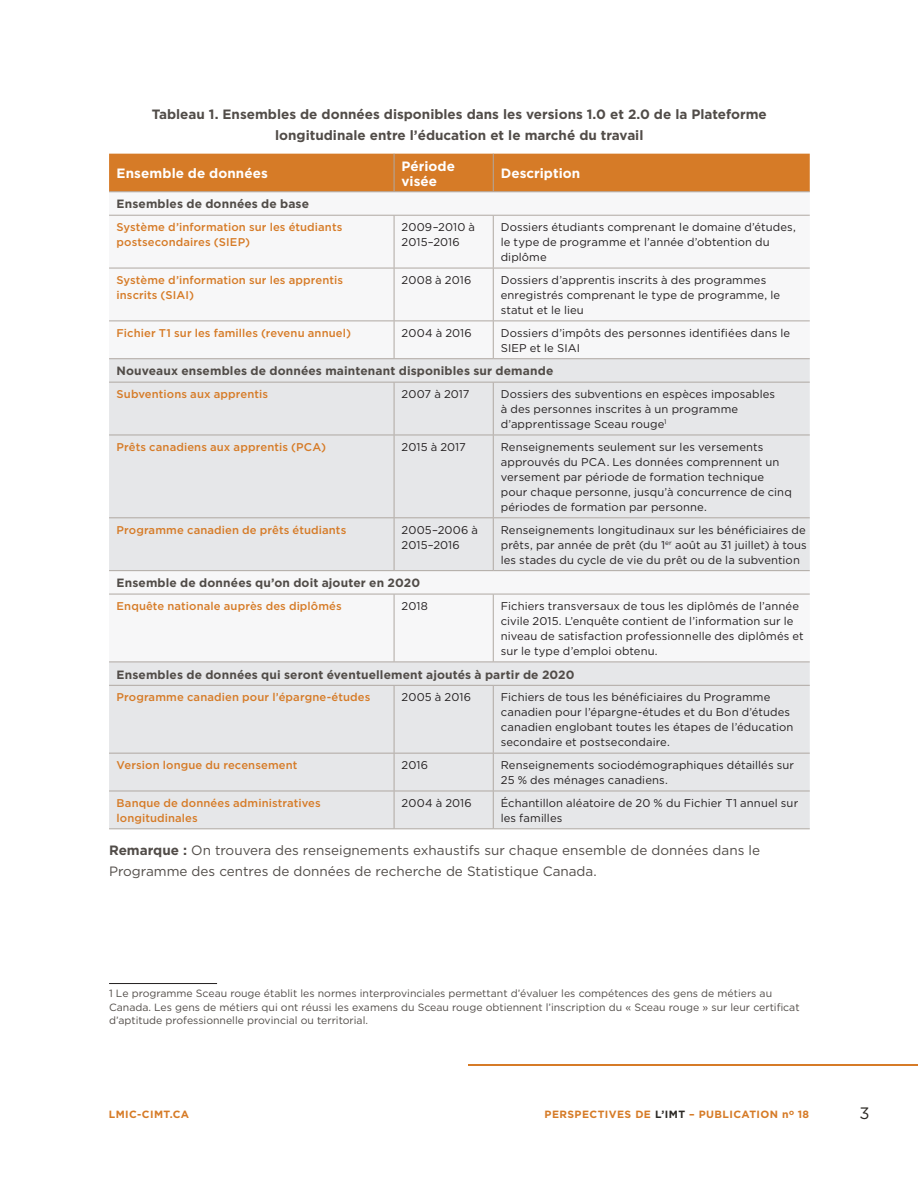
<style>
.page{position:relative;width:918px;height:1188px;background:#fff}
.page>*{position:absolute;margin:0;border:0;box-sizing:border-box;transform-origin:0 0}
.t1{font:16.5px "Gotham HTF";color:#2b2824}
.t2{font:13.5px/21px "Gotham HTF";color:#514c48}
.t3{font:700 13.5px/21px "Gotham HTF";color:#514c48;text-align:center}
.t4{font:700 13.5px/15px "Gotham HTF";letter-spacing:.005em;color:#fff}
.t5{font:700 12px "Gotham HTF";letter-spacing:.01em;color:#514c48}
.t6{font:11.25px/15px "Gotham HTF";letter-spacing:.01em;color:#231f20}
.t7{font:500 11.25px/15px "Gotham HTF";letter-spacing:.01em;color:#d67b27}
.t8{font:10.5px/13.5px "Gotham HTF";color:#514c48}
.t9{font:700 10.5px "Gotham HTF";letter-spacing:.04em;color:#d67b27}
.s1{font-weight:700}
.s2{color:#2b2824}
</style>
<div class="page">
<hr style="left:468px;top:1064px;width:450px;height:2px;background:#d67b27">
<div style="left:109px;top:154px;width:701px;height:37px;background:#d67b27"></div>
<svg style="left:109px;top:192px;width:701px;height:166px"></svg>
<svg style="left:109px;top:359px;width:701px;height:469px;fill:#e6e7e9"></svg>
<hr style="left:394px;top:154px;width:1px;height:37px;background:#afa8a2">
<hr style="left:493px;top:154px;width:1px;height:37px;background:#afa8a2">
<hr style="left:109px;top:191px;width:285px;height:1px;background:#afa8a2">
<hr style="left:394px;top:191px;width:99px;height:1px;background:#afa8a2">
<hr style="left:493px;top:191px;width:317px;height:1px;background:#afa8a2">
<hr style="left:109px;top:215px;width:285px;height:1px;background:#afa8a2">
<hr style="left:394px;top:215px;width:99px;height:1px;background:#afa8a2">
<hr style="left:394px;top:216px;width:1px;height:52px;background:#afa8a2">
<hr style="left:493px;top:215px;width:317px;height:1px;background:#afa8a2">
<hr style="left:493px;top:216px;width:1px;height:52px;background:#afa8a2">
<hr style="left:109px;top:268px;width:285px;height:1px;background:#afa8a2">
<hr style="left:394px;top:268px;width:99px;height:1px;background:#afa8a2">
<hr style="left:394px;top:268px;width:1px;height:53px;background:#afa8a2">
<hr style="left:493px;top:268px;width:317px;height:1px;background:#afa8a2">
<hr style="left:493px;top:268px;width:1px;height:53px;background:#afa8a2">
<hr style="left:109px;top:382px;width:285px;height:1px;background:#afa8a2">
<hr style="left:394px;top:382px;width:99px;height:1px;background:#afa8a2">
<hr style="left:394px;top:383px;width:1px;height:52px;background:#afa8a2">
<hr style="left:493px;top:382px;width:317px;height:1px;background:#afa8a2">
<hr style="left:493px;top:383px;width:1px;height:52px;background:#afa8a2">
<hr style="left:109px;top:435px;width:285px;height:1px;background:#afa8a2">
<hr style="left:394px;top:435px;width:99px;height:1px;background:#afa8a2">
<hr style="left:394px;top:435px;width:1px;height:82px;background:#afa8a2">
<hr style="left:493px;top:435px;width:317px;height:1px;background:#afa8a2">
<hr style="left:493px;top:435px;width:1px;height:82px;background:#afa8a2">
<hr style="left:109px;top:517px;width:285px;height:1px;background:#afa8a2">
<hr style="left:394px;top:517px;width:99px;height:1px;background:#afa8a2">
<hr style="left:394px;top:518px;width:1px;height:52px;background:#afa8a2">
<hr style="left:493px;top:517px;width:317px;height:1px;background:#afa8a2">
<hr style="left:493px;top:518px;width:1px;height:52px;background:#afa8a2">
<hr style="left:109px;top:570px;width:285px;height:1px;background:#afa8a2">
<hr style="left:394px;top:570px;width:99px;height:1px;background:#afa8a2">
<hr style="left:493px;top:570px;width:317px;height:1px;background:#afa8a2">
<hr style="left:109px;top:594px;width:285px;height:1px;background:#afa8a2">
<hr style="left:394px;top:594px;width:99px;height:1px;background:#afa8a2">
<hr style="left:394px;top:594px;width:1px;height:68px;background:#afa8a2">
<hr style="left:493px;top:594px;width:317px;height:1px;background:#afa8a2">
<hr style="left:493px;top:594px;width:1px;height:68px;background:#afa8a2">
<hr style="left:109px;top:662px;width:285px;height:1px;background:#afa8a2">
<hr style="left:394px;top:662px;width:99px;height:1px;background:#afa8a2">
<hr style="left:493px;top:662px;width:317px;height:1px;background:#afa8a2">
<hr style="left:109px;top:685px;width:285px;height:1px;background:#afa8a2">
<hr style="left:394px;top:685px;width:99px;height:1px;background:#afa8a2">
<hr style="left:394px;top:686px;width:1px;height:67px;background:#afa8a2">
<hr style="left:493px;top:685px;width:317px;height:1px;background:#afa8a2">
<hr style="left:493px;top:686px;width:1px;height:67px;background:#afa8a2">
<hr style="left:109px;top:753px;width:285px;height:1px;background:#afa8a2">
<hr style="left:394px;top:753px;width:99px;height:1px;background:#afa8a2">
<hr style="left:394px;top:754px;width:1px;height:37px;background:#afa8a2">
<hr style="left:493px;top:753px;width:317px;height:1px;background:#afa8a2">
<hr style="left:493px;top:754px;width:1px;height:37px;background:#afa8a2">
<hr style="left:109px;top:791px;width:285px;height:1px;background:#afa8a2">
<hr style="left:394px;top:791px;width:99px;height:1px;background:#afa8a2">
<hr style="left:394px;top:791px;width:1px;height:37px;background:#afa8a2">
<hr style="left:493px;top:791px;width:317px;height:1px;background:#afa8a2">
<hr style="left:493px;top:791px;width:1px;height:37px;background:#afa8a2">
<hr style="left:109px;top:828px;width:285px;height:1px;background:#afa8a2">
<hr style="left:394px;top:828px;width:99px;height:1px;background:#afa8a2">
<hr style="left:493px;top:828px;width:317px;height:1px;background:#afa8a2">
<hr style="left:109px;top:321px;width:285px;height:1px;background:#afa8a2">
<hr style="left:394px;top:321px;width:99px;height:1px;background:#afa8a2">
<hr style="left:394px;top:321px;width:1px;height:37px;background:#afa8a2">
<hr style="left:493px;top:321px;width:317px;height:1px;background:#afa8a2">
<hr style="left:493px;top:321px;width:1px;height:37px;background:#afa8a2">
<hr style="left:109px;top:358px;width:285px;height:1px;background:#afa8a2">
<hr style="left:394px;top:358px;width:99px;height:1px;background:#afa8a2">
<hr style="left:493px;top:358px;width:317px;height:1px;background:#afa8a2">
<hr style="left:109px;top:983px;width:108px;height:1px;background:#231f20">
<p class="t3" style="left:152px;top:104px;width:617px">Tableau 1. Ensembles de données disponibles dans les versions 1.0 et 2.0 de la Plateforme longitudinale entre l’éducation et le marché du travail</p>
<p class="t4" style="left:117px;top:166px;width:153px">Ensemble de données</p>
<p class="t4" style="left:402px;top:158px;width:55px">Période visée</p>
<p class="t4" style="left:501px;top:166px;width:81px">Description</p>
<p class="t5" style="left:117px;top:197px;width:194px">Ensembles de données de base</p>
<p class="t7" style="left:117px;top:220px;width:227px">Système d’information sur les étudiants postsecondaires (SIEP)</p>
<p class="t6" style="left:402px;top:220px;width:75px">2009–2010 à<br>2015–2016</p>
<p class="t6" style="left:501px;top:220px;width:297px">Dossiers étudiants comprenant le domaine d’études, le type de programme et l’année d’obtention du diplôme</p>
<p class="t7" style="left:117px;top:272px;width:228px">Système d’information sur les apprentis inscrits (SIAI)</p>
<p class="t6" style="left:402px;top:272px;width:71px">2008 à 2016</p>
<p class="t6" style="left:501px;top:272px;width:281px">Dossiers d’apprentis inscrits à des programmes enregistrés comprenant le type de programme, le statut et le lieu</p>
<p class="t7" style="left:117px;top:325px;width:236px">Fichier T1 sur les familles (revenu annuel)</p>
<p class="t6" style="left:402px;top:325px;width:72px">2004 à 2016</p>
<p class="t6" style="left:501px;top:325px;width:291px">Dossiers d’impôts des personnes identifiées dans le<br>SIEP et le SIAI</p>
<p class="t5" style="left:117px;top:364px;width:438px">Nouveaux ensembles de données maintenant disponibles sur demande</p>
<p class="t7" style="left:117px;top:386px;width:153px">Subventions aux apprentis</p>
<p class="t6" style="left:402px;top:387px;width:70px">2007 à 2017</p>
<p class="t6" style="left:501px;top:387px;width:276px">Dossiers des subventions en espèces imposables à des personnes inscrites à un programme d’apprentissage Sceau rouge<sup>1</sup></p>
<p class="t7" style="left:117px;top:439px;width:211px">Prêts canadiens aux apprentis (PCA)</p>
<p class="t6" style="left:402px;top:439px;width:66px">2015 à 2017</p>
<p class="t6" style="left:501px;top:439px;width:293px">Renseignements seulement sur les versements approuvés du PCA. Les données comprennent un versement par période de formation technique pour chaque personne, jusqu’à concurrence de cinq périodes de formation par personne.</p>
<p class="t7" style="left:117px;top:522px;width:231px">Programme canadien de prêts étudiants</p>
<p class="t6" style="left:402px;top:522px;width:78px">2005–2006 à<br>2015–2016</p>
<p class="t6" style="left:501px;top:522px;width:307px;text-align:justify">Renseignements longitudinaux sur les bénéficiaires de prêts, par année de prêt (du 1<sup>er</sup> août au 31 juillet) à tous les stades du cycle de vie du prêt ou de la subvention</p>
<p class="t5" style="left:117px;top:576px;width:305px">Ensemble de données qu’on doit ajouter en 2020</p>
<p class="t7" style="left:117px;top:598px;width:227px">Enquête nationale auprès des diplômés</p>
<p class="t6" style="left:402px;top:599px;width:28px">2018</p>
<p class="t6" style="left:501px;top:599px;width:305px">Fichiers transversaux de tous les diplômés de l’année civile 2015. L’enquête contient de l’information sur le niveau de satisfaction professionnelle des diplômés et sur le type d’emploi obtenu.</p>
<p class="t5" style="left:117px;top:667px;width:460px">Ensembles de données qui seront éventuellement ajoutés à partir de 2020</p>
<p class="t7" style="left:117px;top:690px;width:255px">Programme canadien pour l’épargne-études</p>
<p class="t6" style="left:402px;top:690px;width:71px">2005 à 2016</p>
<p class="t6" style="left:501px;top:690px;width:294px">Fichiers de tous les bénéficiaires du Programme canadien pour l’épargne-études et du Bon d’études canadien englobant toutes les étapes de l’éducation secondaire et postsecondaire.</p>
<p class="t7" style="left:117px;top:757px;width:182px">Version longue du recensement</p>
<p class="t6" style="left:402px;top:758px;width:28px">2016</p>
<p class="t6" style="left:501px;top:758px;width:295px">Renseignements sociodémographiques détaillés sur<br>25 % des ménages canadiens.</p>
<p class="t7" style="left:117px;top:795px;width:206px">Banque de données administratives longitudinales</p>
<p class="t6" style="left:402px;top:795px;width:72px">2004 à 2016</p>
<p class="t6" style="left:501px;top:795px;width:299px">Échantillon aléatoire de 20 % du Fichier T1 annuel sur les familles</p>
<p class="t2" style="left:109px;top:839px;width:652px"><span class="s1">Remarque :</span> On trouvera des renseignements exhaustifs sur chaque ensemble de données dans le<br>Programme des centres de données de recherche de Statistique Canada.</p>
<p class="t8" style="left:109px;top:986px;width:692px">1 Le programme Sceau rouge établit les normes interprovinciales permettant d’évaluer les compétences des gens de métiers au<br>Canada. Les gens de métiers qui ont réussi les examens du Sceau rouge obtiennent l’inscription du « Sceau rouge » sur leur certificat d’aptitude professionnelle provincial ou territorial.</p>
<p class="t9" style="left:109px;top:1108px;width:82px">LMIC-CIMT.CA</p>
<p class="t9" style="left:545px;top:1108px;width:266px">PERSPECTIVES DE <span class="s2">L’IMT</span> – PUBLICATION n<sup>O</sup> 18</p>
<h1 class="t1" style="left:859px;top:1104px;width:12px">3</h1>
</div>
